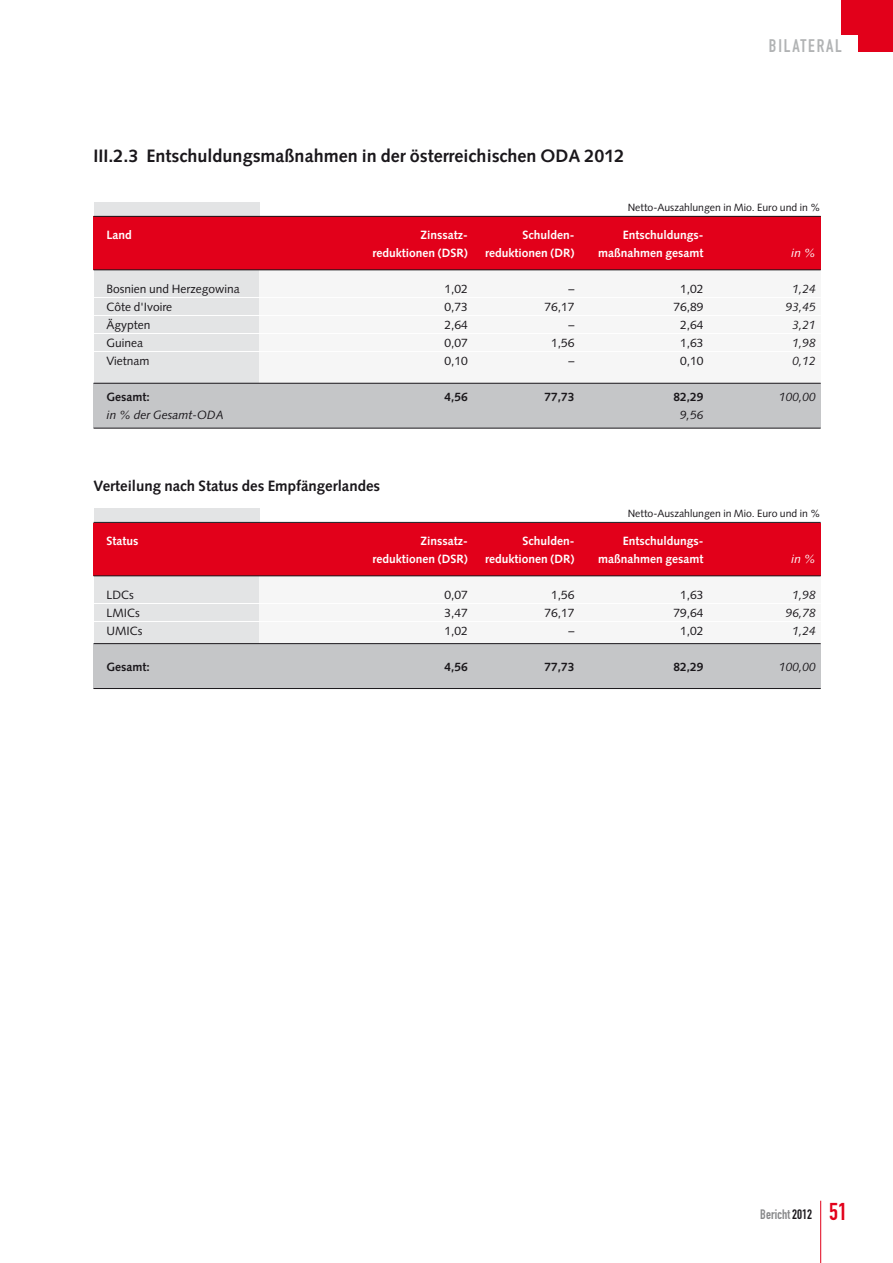
<style>
.page{position:relative;width:893px;height:1263px;background:#fff}
.page>*{position:absolute;margin:0;border:0;box-sizing:border-box;transform-origin:0 0}
.t1{font:700 18px "Syntax";color:#1a171b}
.t2{font:18px "DIN Engschrift";letter-spacing:.1em;color:#b1b3b4}
.t3{font:700 15px "Syntax";color:#1a171b}
.t4{font:13.5px "DIN Engschrift";color:#87888a}
.t5{font:700 12px "Syntax";color:#fff}
.t6{font:12px "Syntax";color:#1a171b}
.t7{font:italic 12px "Syntax";color:#1a171b}
.t8{font:700 12px "Syntax";color:#1a171b}
.t9{font:italic 12px "Syntax";color:#fff}
.t10{font:10.5px "Syntax";color:#1a171b}
.s1{color:#1a171b}
.s2{font-size:24px;color:#e2001a}
</style>
<div class="page">
<div style="left:842px;top:0;width:51px;height:34px;background:#e2001a"></div>
<div style="left:859px;top:0;width:34px;height:51px;background:#e2001a"></div>
<hr style="left:820px;top:1201px;width:1px;height:62px;background:#e2001a">
<div style="left:94px;top:509px;width:165px;height:180px;background:#e3e4e5"></div>
<div style="left:259px;top:523px;width:562px;height:166px;background:#f6f6f6"></div>
<div style="left:94px;top:203px;width:165px;height:216px;background:#e3e4e5"></div>
<div style="left:259px;top:216px;width:562px;height:203px;background:#f6f6f6"></div>
<div style="left:94px;top:217px;width:727px;height:53px;background:#e2001a"></div>
<div style="left:94px;top:523px;width:727px;height:52px;background:#e2001a"></div>
<div style="left:94px;top:383px;width:727px;height:45px;background:#c5c6c8"></div>
<hr style="left:94px;top:216px;width:727px;height:1px;background:#1a171b">
<hr style="left:94px;top:269px;width:727px;height:1px;background:#1a171b">
<hr style="left:94px;top:297px;width:727px;height:1px;background:#fff">
<hr style="left:94px;top:315px;width:727px;height:1px;background:#fff">
<hr style="left:94px;top:333px;width:727px;height:1px;background:#fff">
<hr style="left:94px;top:351px;width:727px;height:1px;background:#fff">
<hr style="left:94px;top:428px;width:727px;height:1px;background:#1a171b">
<hr style="left:94px;top:383px;width:727px;height:1px;background:#1a171b">
<div style="left:94px;top:644px;width:727px;height:44px;background:#c5c6c8"></div>
<hr style="left:94px;top:522px;width:727px;height:1px;background:#1a171b">
<hr style="left:94px;top:575px;width:727px;height:1px;background:#1a171b">
<hr style="left:94px;top:688px;width:727px;height:1px;background:#1a171b">
<hr style="left:94px;top:643px;width:727px;height:1px;background:#1a171b">
<hr style="left:94px;top:603px;width:727px;height:1px;background:#fff">
<hr style="left:94px;top:621px;width:727px;height:1px;background:#fff">
<h1 class="t1" style="left:94px;top:146px;width:533px">III.2.3 Entschuldungsmaßnahmen in der österreichischen ODA 2012</h1>
<h1 class="t2" style="left:769px;top:35px;width:75px">BILATERAL</h1>
<p class="t10" style="left:628px;top:201px;width:195px">Netto-Auszahlungen in Mio. Euro und in %</p>
<p class="t5" style="left:106px;top:228px;width:27px">Land</p>
<p class="t5" style="left:421px;top:228px;width:49px">Zinssatz-</p>
<p class="t5" style="left:522px;top:228px;width:54px">Schulden-</p>
<p class="t5" style="left:623px;top:228px;width:82px">Entschuldungs-</p>
<p class="t5" style="left:373px;top:246px;width:97px">reduktionen (DSR)</p>
<p class="t5" style="left:485px;top:246px;width:91px">reduktionen (DR)</p>
<p class="t5" style="left:598px;top:246px;width:107px">maßnahmen gesamt</p>
<p class="t9" style="left:791px;top:246px;width:26px">in %</p>
<p class="t6" style="left:106px;top:282px;width:135px">Bosnien und Herzegowina</p>
<p class="t6" style="left:445px;top:282px;width:25px">1,02</p>
<p class="t6" style="left:568px;top:282px;width:7px">–</p>
<p class="t6" style="left:680px;top:282px;width:25px">1,02</p>
<p class="t7" style="left:792px;top:282px;width:25px">1,24</p>
<p class="t6" style="left:106px;top:300px;width:67px">Côte d'Ivoire</p>
<p class="t6" style="left:445px;top:300px;width:25px">0,73</p>
<p class="t6" style="left:544px;top:300px;width:32px">76,17</p>
<p class="t6" style="left:673px;top:300px;width:32px">76,89</p>
<p class="t7" style="left:786px;top:300px;width:32px">93,45</p>
<p class="t6" style="left:106px;top:318px;width:46px">Ägypten</p>
<p class="t6" style="left:445px;top:318px;width:25px">2,64</p>
<p class="t6" style="left:568px;top:318px;width:7px">–</p>
<p class="t6" style="left:680px;top:318px;width:25px">2,64</p>
<p class="t7" style="left:793px;top:318px;width:25px">3,21</p>
<p class="t6" style="left:106px;top:336px;width:38px">Guinea</p>
<p class="t6" style="left:445px;top:336px;width:25px">0,07</p>
<p class="t6" style="left:551px;top:336px;width:25px">1,56</p>
<p class="t6" style="left:680px;top:336px;width:25px">1,63</p>
<p class="t7" style="left:793px;top:336px;width:25px">1,98</p>
<p class="t6" style="left:106px;top:354px;width:45px">Vietnam</p>
<p class="t6" style="left:445px;top:354px;width:25px">0,10</p>
<p class="t6" style="left:568px;top:354px;width:7px">–</p>
<p class="t6" style="left:680px;top:354px;width:25px">0,10</p>
<p class="t7" style="left:793px;top:354px;width:25px">0,12</p>
<p class="t8" style="left:106px;top:390px;width:45px">Gesamt:</p>
<p class="t8" style="left:445px;top:390px;width:25px">4,56</p>
<p class="t8" style="left:544px;top:390px;width:32px">77,73</p>
<p class="t8" style="left:673px;top:390px;width:32px">82,29</p>
<p class="t7" style="left:779px;top:390px;width:38px">100,00</p>
<p class="t7" style="left:106px;top:408px;width:119px">in % der Gesamt-ODA</p>
<p class="t7" style="left:680px;top:408px;width:25px">9,56</p>
<p class="t3" style="left:94px;top:477px;width:288px">Verteilung nach Status des Empfängerlandes</p>
<p class="t10" style="left:628px;top:507px;width:195px">Netto-Auszahlungen in Mio. Euro und in %</p>
<p class="t5" style="left:106px;top:534px;width:33px">Status</p>
<p class="t5" style="left:421px;top:534px;width:49px">Zinssatz-</p>
<p class="t5" style="left:522px;top:534px;width:54px">Schulden-</p>
<p class="t5" style="left:623px;top:534px;width:82px">Entschuldungs-</p>
<p class="t5" style="left:373px;top:552px;width:97px">reduktionen (DSR)</p>
<p class="t5" style="left:485px;top:552px;width:91px">reduktionen (DR)</p>
<p class="t5" style="left:598px;top:552px;width:107px">maßnahmen gesamt</p>
<p class="t9" style="left:791px;top:552px;width:26px">in %</p>
<p class="t6" style="left:106px;top:588px;width:29px">LDCs</p>
<p class="t6" style="left:445px;top:588px;width:25px">0,07</p>
<p class="t6" style="left:551px;top:588px;width:25px">1,56</p>
<p class="t6" style="left:680px;top:588px;width:25px">1,63</p>
<p class="t7" style="left:792px;top:588px;width:25px">1,98</p>
<p class="t6" style="left:106px;top:606px;width:35px">LMICs</p>
<p class="t6" style="left:445px;top:606px;width:25px">3,47</p>
<p class="t6" style="left:544px;top:606px;width:32px">76,17</p>
<p class="t6" style="left:673px;top:606px;width:32px">79,64</p>
<p class="t7" style="left:786px;top:606px;width:32px">96,78</p>
<p class="t6" style="left:106px;top:624px;width:37px">UMICs</p>
<p class="t6" style="left:445px;top:624px;width:25px">1,02</p>
<p class="t6" style="left:568px;top:624px;width:7px">–</p>
<p class="t6" style="left:680px;top:624px;width:25px">1,02</p>
<p class="t7" style="left:793px;top:624px;width:25px">1,24</p>
<p class="t8" style="left:106px;top:660px;width:45px">Gesamt:</p>
<p class="t8" style="left:445px;top:660px;width:25px">4,56</p>
<p class="t8" style="left:544px;top:660px;width:32px">77,73</p>
<p class="t8" style="left:673px;top:660px;width:32px">82,29</p>
<p class="t7" style="left:779px;top:660px;width:38px">100,00</p>
<p class="t4" style="left:760px;top:1207px;width:88px">BERICHT <span class="s1">2012</span> <span class="s2">51</span></p>
</div>
